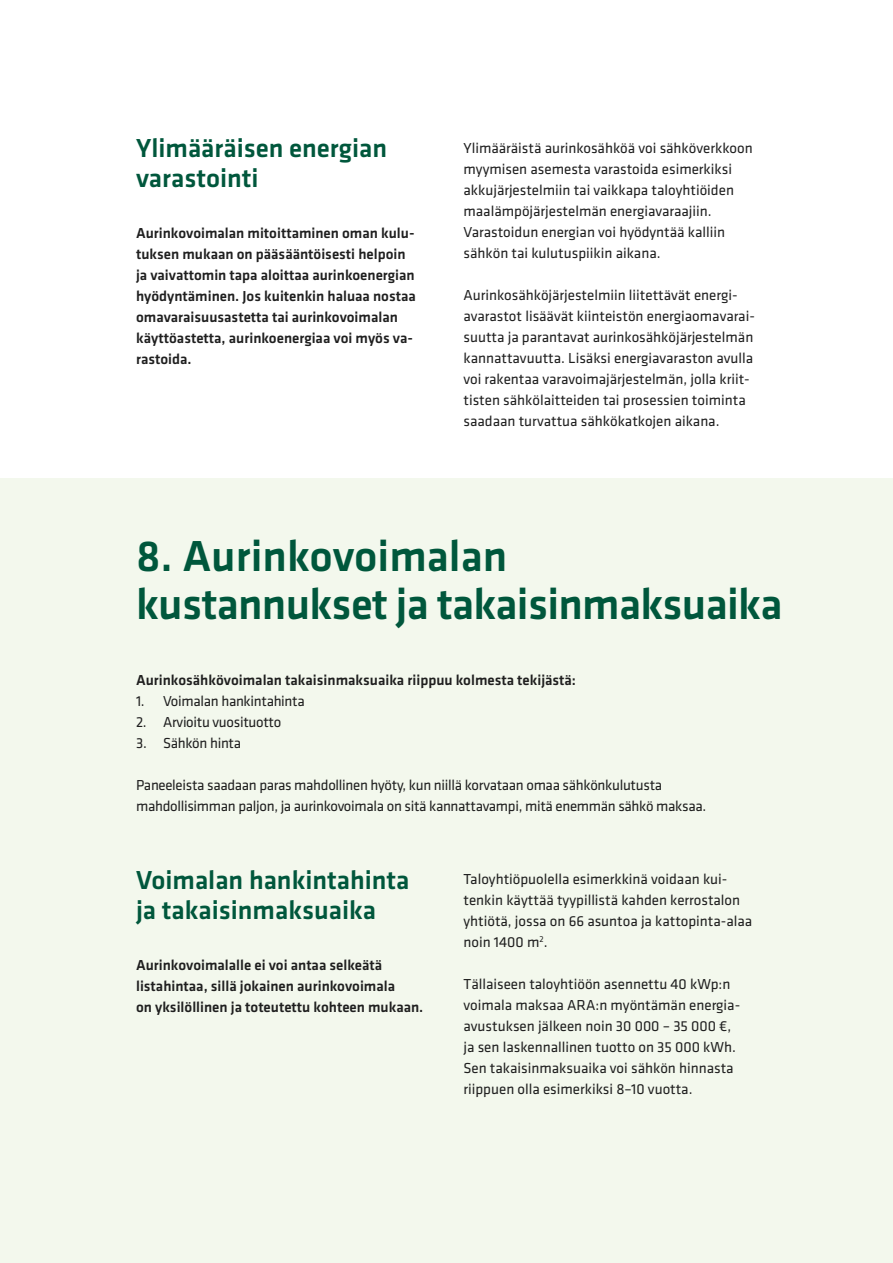
<style>
.page{position:relative;width:893px;height:1263px;background:#fff}
.page>*{position:absolute;margin:0;border:0;box-sizing:border-box;transform-origin:0 0}
.t1{font:500 45px/48px "Klavika";letter-spacing:-.015em;color:#00573c}
.t2{font:500 27px/30px "Klavika";color:#00573c}
.t3{font:15px/21px "Klavika";color:#1f1f1f}
.t4{font:500 15px/21px "Klavika";color:#1f1f1f}
.t5{font:15px/21px "Klavika";letter-spacing:-.02em;color:#1f1f1f}
</style>
<div class="page">
<div style="left:0;top:478px;width:893px;height:785px;background:#f3f8ed"></div>
<h2 class="t2" style="left:136px;top:134px;width:253px">Ylimääräisen energian varastointi</h2>
<p class="t4" style="left:136px;top:222px;width:281px">Aurinkovoimalan mitoittaminen oman kulu&shy;tuksen mukaan on pääsääntöisesti helpoin ja vaivattomin tapa aloittaa aurinkoenergian hyödyntäminen. Jos kuitenkin haluaa nostaa omavaraisuusastetta tai aurinkovoimalan käyttöastetta, aurinkoenergiaa voi myös va&shy;rastoida.</p>
<p class="t3" style="left:463px;top:138px;width:291px">Ylimääräistä aurinkosähköä voi sähköverkkoon myymisen asemesta varastoida esimerkiksi akkujärjestelmiin tai vaikkapa taloyhtiöiden maalämpöjärjestelmän energiavaraajiin.<br>Varastoidun energian voi hyödyntää kalliin sähkön tai kulutuspiikin aikana.</p>
<p class="t3" style="left:463px;top:285px;width:293px">Aurinkosähköjärjestelmiin liitettävät energi&shy;avarastot lisäävät kiinteistön energiaomavarai&shy;suutta ja parantavat aurinkosähköjärjestelmän kannattavuutta. Lisäksi energiavaraston avulla voi rakentaa varavoimajärjestelmän, jolla kriit&shy;tisten sähkölaitteiden tai prosessien toiminta saadaan turvattua sähkökatkojen aikana.</p>
<h1 class="t1" style="left:136px;top:532px;width:648px">8. Aurinkovoimalan<br>kustannukset ja takaisinmaksuaika</h1>
<p class="t4" style="left:136px;top:670px;width:441px">Aurinkosähkövoimalan takaisinmaksuaika riippuu kolmesta tekijästä:</p>
<p class="t5" style="left:136px;top:691px;width:170px">1. Voimalan hankintahinta</p>
<p class="t5" style="left:136px;top:712px;width:147px">2. Arvioitu vuosituotto</p>
<p class="t5" style="left:136px;top:733px;width:107px">3. Sähkön hinta</p>
<p class="t5" style="left:136px;top:775px;width:572px">Paneeleista saadaan paras mahdollinen hyöty, kun niillä korvataan omaa sähkönkulutusta mahdollisimman paljon, ja aurinkovoimala on sitä kannattavampi, mitä enemmän sähkö maksaa.</p>
<h2 class="t2" style="left:136px;top:866px;width:275px">Voimalan hankintahinta ja takaisinmaksuaika</h2>
<p class="t4" style="left:136px;top:955px;width:289px">Aurinkovoimalalle ei voi antaa selkeätä listahintaa, sillä jokainen aurinkovoimala<br>on yksilöllinen ja toteutettu kohteen mukaan.</p>
<p class="t3" style="left:463px;top:868px;width:290px">Taloyhtiöpuolella esimerkkinä voidaan kui&shy;tenkin käyttää tyypillistä kahden kerrostalon yhtiötä, jossa on 66 asuntoa ja kattopinta-alaa noin 1400 m<sup>2</sup>.</p>
<p class="t3" style="left:463px;top:973px;width:278px">Tällaiseen taloyhtiöön asennettu 40 kWp:n voimala maksaa ARA:n myöntämän energia&shy;avustuksen jälkeen noin 30 000 – 35 000 €, ja sen laskennallinen tuotto on 35 000 kWh.<br>Sen takaisinmaksuaika voi sähkön hinnasta riippuen olla esimerkiksi 8–10 vuotta.</p>
</div>
